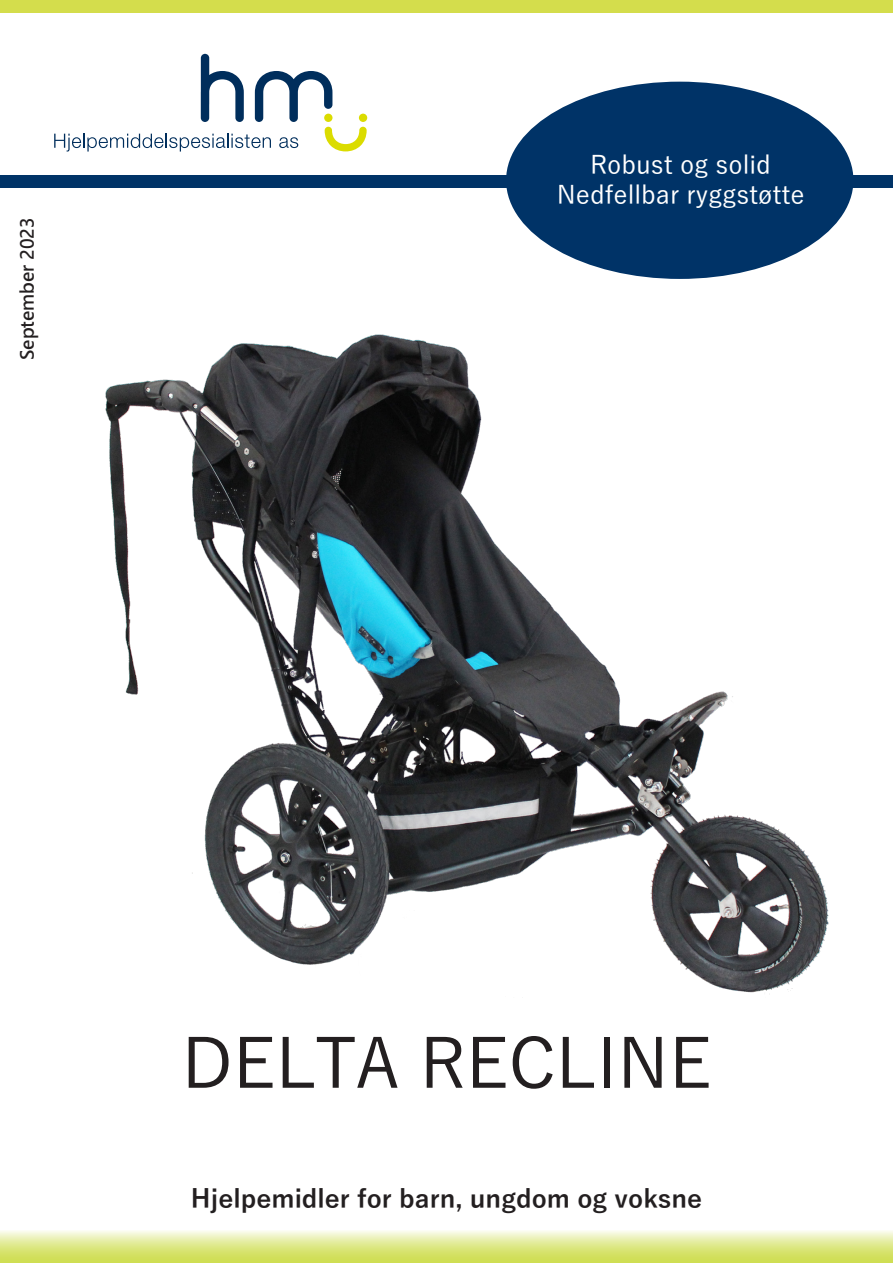
<style>
.page{position:relative;width:893px;height:1263px;background:#fff}
.page>*{position:absolute;margin:0;border:0;box-sizing:border-box;transform-origin:0 0}
.t1{font:500 69px "Yu Gothic";color:#231f20}
.t2{font:700 25.5px "Yu Gothic";color:#231f20}
.t3{font:500 25.5px "Yu Gothic";color:#fff}
.t4{font:18px "Microsoft Jheng Hei UI Bold";color:#231f20}
</style>
<div class="page">
<div style="left:0;top:0;width:893px;height:13px;background:#d4dd4c"></div>
<div style="left:0;top:175px;width:893px;height:13px;background:#003367"></div>
<svg style="left:54px;top:54px;width:313px;height:98px"></svg>
<div style="left:359px;top:114px;width:8px;height:8px;background:#dbdc00;border-radius:50%"></div>
<div style="left:324px;top:114px;width:8px;height:8px;background:#dbdc00;border-radius:50%"></div>
<svg style="left:0;top:1231px;width:893px;height:32px;background:#dfe98d"></svg>
<div style="left:506px;top:82px;width:347px;height:197px;background:#003367;border-radius:50%"></div>
<img style="left:105px;top:334px;width:724px;height:659px">
<p class="t4" style="left:16px;top:360px;width:145px;rotate:-90deg">September 2023</p>
<p class="t3" style="left:590px;top:141px;width:182px">Robust og solid</p>
<p class="t3" style="left:557px;top:171px;width:249px">Nedfellbar ryggstøtte</p>
<p class="t1" style="left:181px;top:1000px;width:532px">DELTA RECLINE</p>
<p class="t2" style="left:191px;top:1184px;width:513px">Hjelpemidler for barn, ungdom og voksne</p>
</div>
